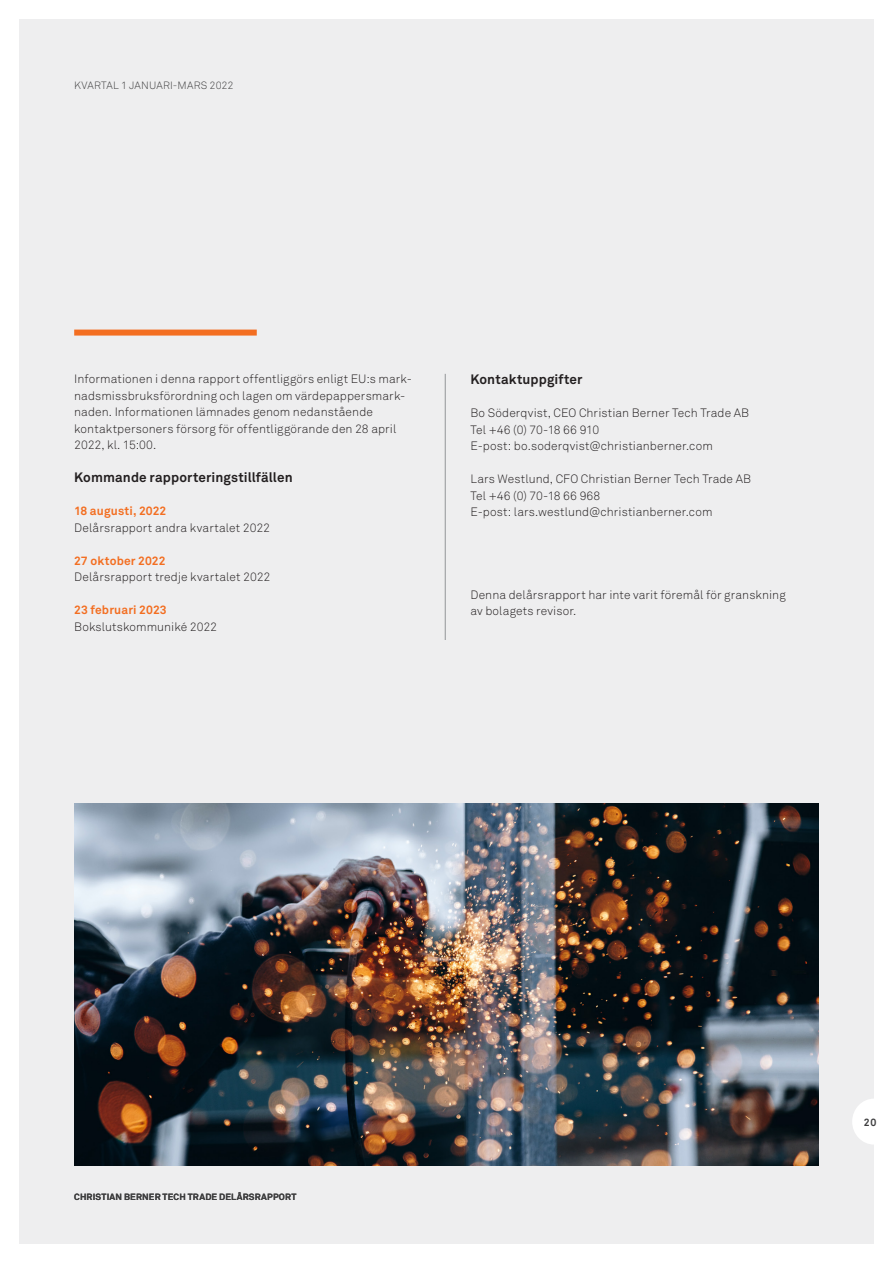
<style>
.page{position:relative;width:893px;height:1263px;background:#fff}
.page>*{position:absolute;margin:0;border:0;box-sizing:border-box;transform-origin:0 0}
.F_03_Mell_1{font:700 13.5px "Akkurat Pro";letter-spacing:.01em;color:#231f20}
.F_01_Bröd_u_indrag{font:12px/16.5px "Akkurat Light Pro";letter-spacing:.01em;color:#231f20}
.F_04_Mell_2{font:700 12px "Akkurat Pro";letter-spacing:.01em;color:#f36e21}
.t1{font:10.5px "Akkurat Light Pro";letter-spacing:.015em;color:#3e3e3f}
.t2{font:700 10.5px "Akkurat Pro";color:#3e3e3f}
.XX_Avsnittrubrik_VER{font:700 9px "Akkurat Pro";letter-spacing:.02em;color:#3e3e3f}
</style>
<div class="page">
<div style="left:19px;top:19px;width:855px;height:1225px;background:#eeeeef"></div>
<svg style="left:852px;top:1099px;width:22px;height:45px"></svg>
<div style="left:74px;top:330px;width:183px;height:6px;background:#f36e21"></div>
<img style="left:74px;top:804px;width:745px;height:361px">
<hr style="left:445px;top:374px;width:1px;height:266px;background:#939598">
<p class="t1" style="left:74px;top:79px;width:161px">KVARTAL 1 JANUARI-MARS 2022</p>
<p class="F_01_Bröd_u_indrag" style="left:74px;top:371px;width:339px">Informationen i denna rapport offentliggörs enligt EU:s mark&shy;nadsmissbruksförordning och lagen om värdepappersmark&shy;naden. Informationen lämnades genom nedanstående kontaktpersoners försorg för offentliggörande den 28 april 2022, kl. 15:00.</p>
<p class="F_03_Mell_1" style="left:74px;top:469px;width:220px">Kommande rapporteringstillfällen</p>
<p class="F_04_Mell_2" style="left:74px;top:504px;width:94px">18 augusti, 2022</p>
<p class="F_01_Bröd_u_indrag" style="left:74px;top:519px;width:197px">Delårsrapport andra kvartalet 2022</p>
<p class="F_04_Mell_2" style="left:74px;top:553px;width:93px">27 oktober 2022</p>
<p class="F_01_Bröd_u_indrag" style="left:74px;top:569px;width:198px">Delårsrapport tredje kvartalet 2022</p>
<p class="F_04_Mell_2" style="left:74px;top:603px;width:94px">23 februari 2023</p>
<p class="F_01_Bröd_u_indrag" style="left:74px;top:618px;width:144px">Bokslutskommuniké 2022</p>
<p class="F_03_Mell_1" style="left:470px;top:371px;width:114px">Kontaktuppgifter</p>
<p class="F_01_Bröd_u_indrag" style="left:470px;top:405px;width:280px">Bo Söderqvist, CEO Christian Berner Tech Trade AB<br>Tel +46 (0) 70-18 66 910</p>
<p class="F_01_Bröd_u_indrag" style="left:470px;top:438px;width:244px">E-post: bo.soderqvist@christianberner.com</p>
<p class="F_01_Bröd_u_indrag" style="left:470px;top:471px;width:282px">Lars Westlund, CFO Christian Berner Tech Trade AB</p>
<p class="F_01_Bröd_u_indrag" style="left:470px;top:488px;width:131px">Tel +46 (0) 70-18 66 968</p>
<p class="F_01_Bröd_u_indrag" style="left:470px;top:504px;width:244px">E-post: lars.westlund@christianberner.com</p>
<p class="F_01_Bröd_u_indrag" style="left:470px;top:587px;width:317px">Denna delårsrapport har inte varit föremål för granskning av bolagets revisor.</p>
<p class="XX_Avsnittrubrik_VER" style="left:74px;top:1191px;width:224px">CHRISTIAN BERNER TECH TRADE DELÅRSRAPPORT</p>
<p class="t2" style="left:864px;top:1116px;width:14px">20</p>
</div>
